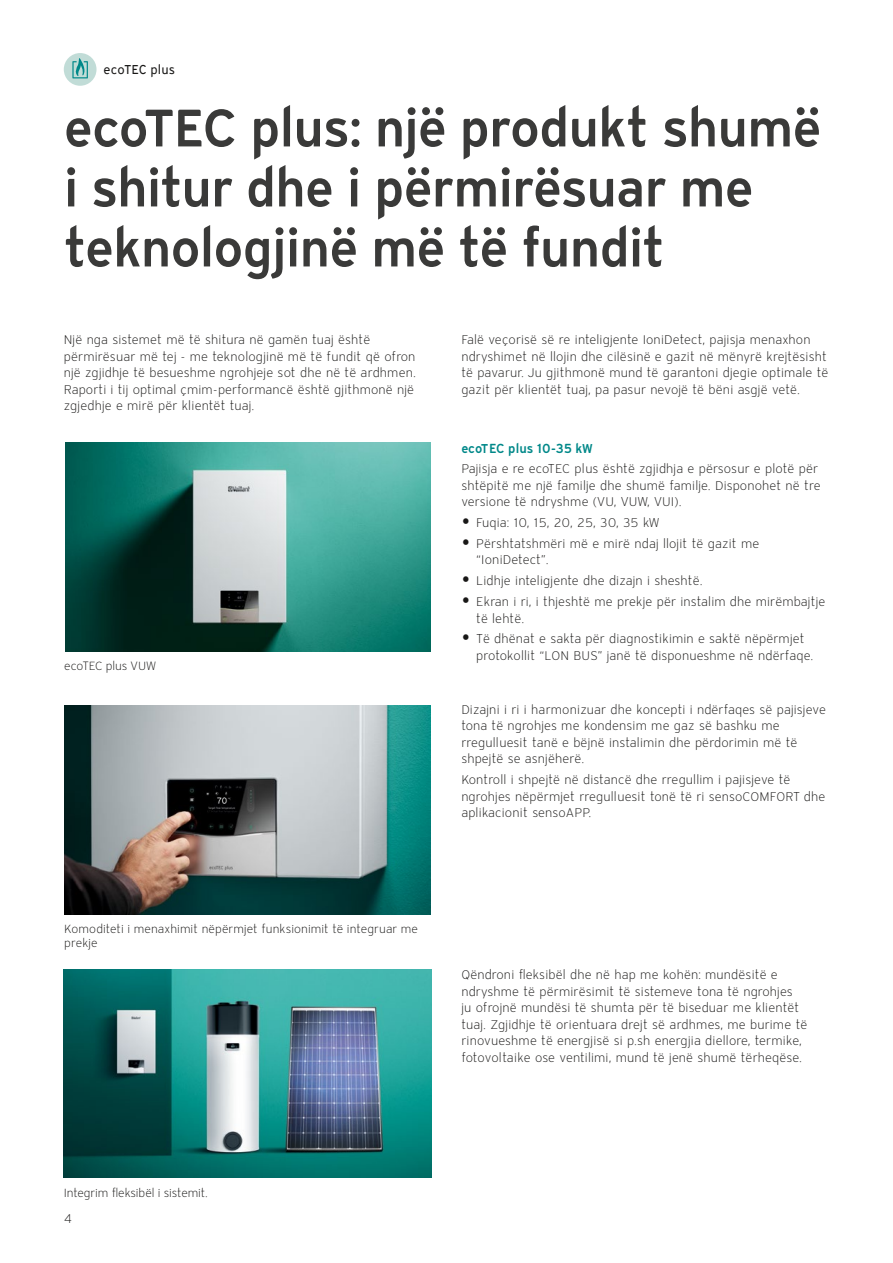
<style>
.page{position:relative;width:893px;height:1263px;background:#fff}
.page>*{position:absolute;margin:0;border:0;box-sizing:border-box;transform-origin:0 0}
.t1{font:52.5px/60px "Vaillant 13 Demi TID";letter-spacing:-.02em;color:#3a3a39}
.t2{font:12.75px/16.5px "Vaillant 13 Light TID";letter-spacing:.01em;color:#181716}
.t3{font:12.75px "Vaillant 13 Demi TID";letter-spacing:-.01em;color:#008889}
.t4{font:12.75px "Vaillant 13 Book ETID";letter-spacing:.01em;color:#181716}
.t5{font:12px/14.4px "Vaillant 13 Light TID";color:#181716}
.s1{font-family:"Vaillant 13 Book ETID";font-size:18px}
</style>
<div class="page">
<div style="left:64px;top:53px;width:33px;height:33px;background:#bbd9d3;border-radius:50%"></div>
<svg style="left:72px;top:58px;width:16px;height:20px"></svg>
<img style="left:65px;top:443px;width:365px;height:208px">
<img style="left:64px;top:706px;width:366px;height:209px">
<img style="left:64px;top:969px;width:368px;height:209px">
<p class="t4" style="left:103px;top:61px;width:73px">ecoTEC plus</p>
<h1 class="t1" style="left:64px;top:96px;width:759px">ecoTEC plus: një produkt shumë i shitur dhe i përmirësuar me teknologjinë më të fundit</h1>
<p class="t2" style="left:64px;top:331px;width:354px">Një nga sistemet më të shitura në gamën tuaj është përmirësuar më tej - me teknologjinë më të fundit që ofron një zgjidhje të besueshme ngrohjeje sot dhe në të ardhmen.<br>Raporti i tij optimal çmim-performancë është gjithmonë një zgjedhje e mirë për klientët tuaj.</p>
<p class="t2" style="left:461px;top:331px;width:369px">Falë veçorisë së re inteligjente IoniDetect, pajisja menaxhon ndryshimet në llojin dhe cilësinë e gazit në mënyrë krejtësisht të pavarur. Ju gjithmonë mund të garantoni djegie optimale të gazit për klientët tuaj, pa pasur nevojë të bëni asgjë vetë.</p>
<p class="t5" style="left:64px;top:658px;width:93px">ecoTEC plus VUW</p>
<p class="t5" style="left:64px;top:921px;width:355px">Komoditeti i menaxhimit nëpërmjet funksionimit të integruar me prekje</p>
<p class="t3" style="left:461px;top:440px;width:133px">ecoTEC plus 10-35 kW</p>
<p class="t2" style="left:461px;top:461px;width:361px">Pajisja e re ecoTEC plus është zgjidhja e përsosur e plotë për shtëpitë me një familje dhe shumë familje. Disponohet në tre versione të ndryshme (VU, VUW, VUI).</p>
<p class="t2" style="left:461px;top:514px;width:200px"><span class="s1">•</span> Fuqia: 10, 15, 20, 25, 30, 35 kW</p>
<p class="t2" style="left:476px;top:535px;width:285px;text-indent:-15px"><span class="s1">•</span> Përshtatshmëri më e mirë ndaj llojit të gazit me “IoniDetect”.</p>
<p class="t2" style="left:461px;top:572px;width:243px"><span class="s1">•</span> Lidhje inteligjente dhe dizajn i sheshtë.</p>
<p class="t2" style="left:476px;top:593px;width:351px;text-indent:-15px"><span class="s1">•</span> Ekran i ri, i thjeshtë me prekje për instalim dhe mirëmbajtje të lehtë.</p>
<p class="t2" style="left:476px;top:630px;width:339px;text-indent:-15px"><span class="s1">•</span> Të dhënat e sakta për diagnostikimin e saktë nëpërmjet protokollit “LON BUS” janë të disponueshme në ndërfaqe.</p>
<p class="t2" style="left:461px;top:701px;width:366px">Dizajni i ri i harmonizuar dhe koncepti i ndërfaqes së pajisjeve tona të ngrohjes me kondensim me gaz së bashku me rregulluesit tanë e bëjnë instalimin dhe përdorimin më të shpejtë se asnjëherë.</p>
<p class="t2" style="left:461px;top:771px;width:366px">Kontroll i shpejtë në distancë dhe rregullim i pajisjeve të ngrohjes nëpërmjet rregulluesit tonë të ri sensoCOMFORT dhe aplikacionit sensoAPP.</p>
<p class="t2" style="left:461px;top:966px;width:347px">Qëndroni fleksibël dhe në hap me kohën: mundësitë e ndryshme të përmirësimit të sistemeve tona të ngrohjes<br>ju ofrojnë mundësi të shumta për të biseduar me klientët tuaj. Zgjidhje të orientuara drejt së ardhmes, me burime të rinovueshme të energjisë si p.sh energjia diellore, termike, fotovoltaike ose ventilimi, mund të jenë shumë tërheqëse.</p>
<p class="t5" style="left:64px;top:1185px;width:146px">Integrim fleksibël i sistemit.</p>
<p class="t2" style="left:64px;top:1210px;width:10px">4</p>
</div>
